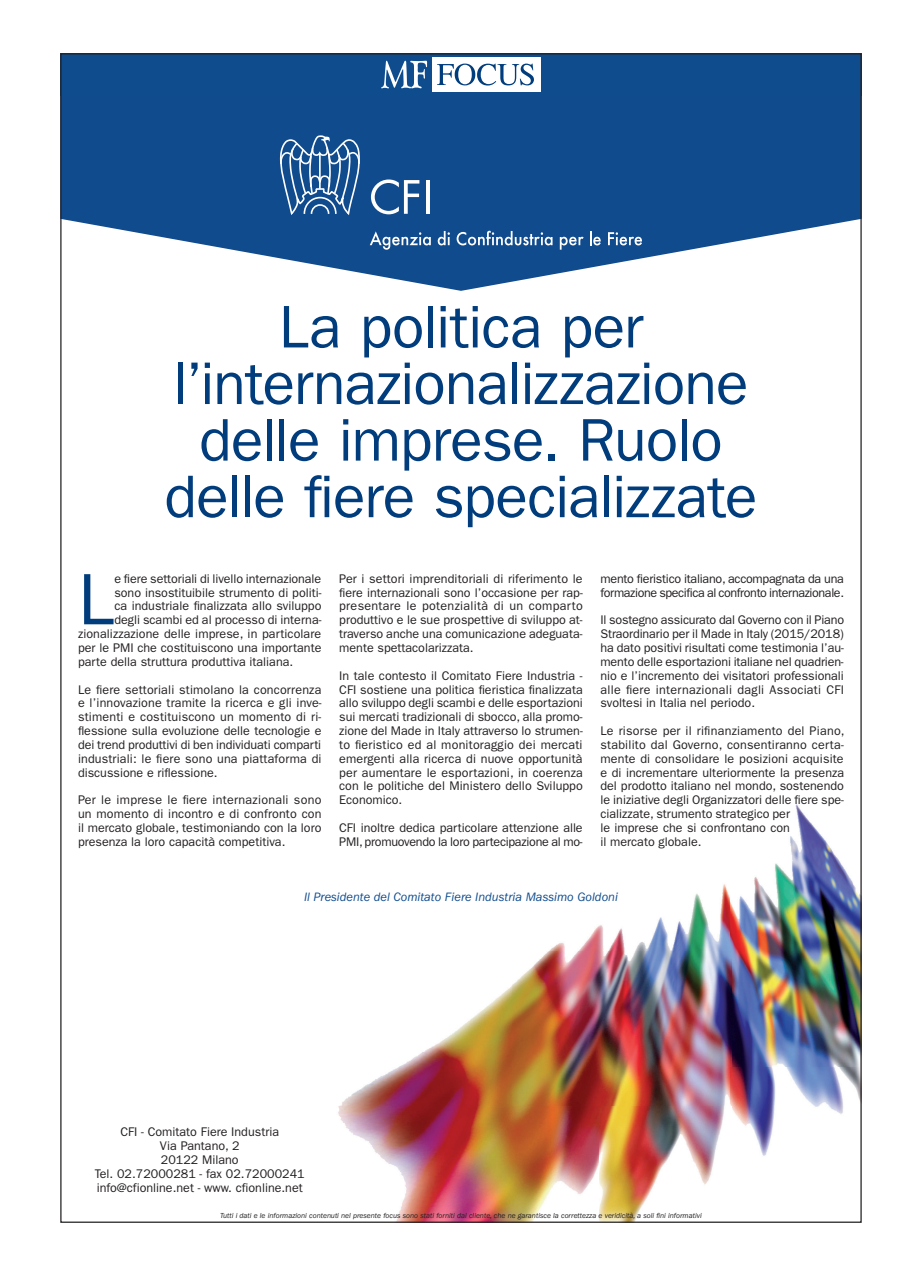
<style>
.page{position:relative;width:922px;height:1276px;background:#fff}
.page>*{position:absolute;margin:0;border:0;box-sizing:border-box;transform-origin:0 0}
.t1{font:73.12px "ITC Franklin Gothic Std";color:#013d7d}
.t2{font:60.38px/56.6px "ITC Franklin Gothic Std";letter-spacing:-.015em;color:#013d7d;text-align:center}
.t3{font:12.62px/13.9px "ITC Franklin Gothic Std";color:#231f20;text-align:justify}
.t4{font:12.62px/13.9px "ITC Franklin Gothic Std";letter-spacing:-.03em;color:#231f20}
.t5{font:italic 12.62px "ITC Franklin Gothic Std";color:#0f4c8e}
.t6{font:italic 7.5px "ITC Franklin Gothic Std";color:#231f20}
</style>
<div class="page">
<div style="left:60px;top:53px;width:801px;height:43px;background:#0f4c8e"></div>
<img style="left:338px;top:804px;width:521px;height:416px">
<svg style="left:62px;top:96px;width:797px;height:195px;fill:#104b8e"></svg>
<svg style="left:369px;top:231px;width:61px;height:19px"></svg>
<svg style="left:437px;top:231px;width:13px;height:14px"></svg>
<svg style="left:456px;top:231px;width:96px;height:14px"></svg>
<svg style="left:559px;top:237px;width:24px;height:13px"></svg>
<svg style="left:589px;top:231px;width:11px;height:14px"></svg>
<svg style="left:608px;top:232px;width:34px;height:13px"></svg>
<svg style="left:371px;top:179px;width:48px;height:35px"></svg>
<svg style="left:425px;top:180px;width:4px;height:34px"></svg>
<svg style="left:279px;top:134px;width:82px;height:83px;background:#4270a5"></svg>
<div style="left:432px;top:57px;width:108px;height:35px;background:#fff"></div>
<svg style="left:381px;top:60px;width:46px;height:29px"></svg>
<svg style="left:437px;top:64px;width:97px;height:22px"></svg>
<h2 class="t2" style="left:164px;top:303px;width:594px">La politica per l’internazionalizzazione delle imprese. Ruolo delle fiere specializzate</h2>
<h1 class="t1" style="left:78px;top:572px;width:38px">L</h1>
<p class="t3" style="left:114px;top:572px;width:208px">e fiere settoriali di livello internazionale</p>
<p class="t3" style="left:114px;top:586px;width:209px">sono insostituibile strumento di politi-</p>
<p class="t3" style="left:114px;top:600px;width:208px">ca industriale finalizzata allo sviluppo</p>
<p class="t3" style="left:114px;top:614px;width:209px">degli scambi ed al processo di interna-</p>
<p class="t3" style="left:78px;top:628px;width:245px">zionalizzazione delle imprese, in particolare</p>
<p class="t3" style="left:78px;top:641px;width:245px">per le PMI che costituiscono una importante</p>
<p class="t3" style="left:78px;top:655px;width:217px">parte della struttura produttiva italiana.</p>
<p class="t3" style="left:78px;top:683px;width:245px">Le fiere settoriali stimolano la concorrenza e l’innovazione tramite la ricerca e gli inve&shy;stimenti e costituiscono un momento di ri&shy;flessione sulla evoluzione delle tecnologie e dei trend produttivi di ben individuati comparti industriali: le fiere sono una piattaforma di discussione e riflessione.</p>
<p class="t3" style="left:78px;top:794px;width:245px">Per le imprese le fiere internazionali sono un momento di incontro e di confronto con il mercato globale, testimoniando con la loro presenza la loro capacità competitiva.</p>
<p class="t3" style="left:339px;top:572px;width:245px">Per i settori imprenditoriali di riferimento le fiere internazionali sono l’occasione per rap&shy;presentare le potenzialità di un comparto produttivo e le sue prospettive di sviluppo at&shy;traverso anche una comunicazione adeguata&shy;mente spettacolarizzata.</p>
<p class="t3" style="left:339px;top:669px;width:245px">In tale contesto il Comitato Fiere Industria - CFI sostiene una politica fieristica finalizzata allo sviluppo degli scambi e delle esportazioni sui mercati tradizionali di sbocco, alla promo&shy;zione del Made in Italy attraverso lo strumen&shy;to fieristico ed al monitoraggio dei mercati emergenti alla ricerca di nuove opportunità per aumentare le esportazioni, in coerenza con le politiche del Ministero dello Sviluppo Economico.</p>
<p class="t3" style="left:339px;top:821px;width:245px">CFI inoltre dedica particolare attenzione alle<br>PMI, promuovendo la loro partecipazione al mo-</p>
<p class="t4" style="left:600px;top:572px;width:245px">mento fieristico italiano, accompagnata da una formazione specifica al confronto internazionale.</p>
<p class="t3" style="left:600px;top:614px;width:245px">Il sostegno assicurato dal Governo con il Piano Straordinario per il Made in Italy (2015/2018) ha dato positivi risultati come testimonia l’au&shy;mento delle esportazioni italiane nel quadrien&shy;nio e l’incremento dei visitatori professionali alle fiere internazionali dagli Associati CFI svoltesi in Italia nel periodo.</p>
<p class="t3" style="left:600px;top:724px;width:246px;text-align:left">Le risorse per il rifinanziamento del Piano, stabilito dal Governo, consentiranno certa&shy;mente di consolidare le posizioni acquisite e di incrementare ulteriormente la presenza del prodotto italiano nel mondo, sostenendo le iniziative degli Organizzatori delle fiere spe&shy;cializzate, strumento strategico per<br>le imprese che si confrontano con<br>il mercato globale.</p>
<p class="t5" style="left:304px;top:892px;width:315px">Il Presidente del Comitato Fiere Industria Massimo Goldoni</p>
<p class="t3" style="left:95px;top:1126px;width:211px;text-align:center">CFI - Comitato Fiere Industria<br>Via Pantano, 2<br>20122 Milano<br>Tel. 02.72000281 - fax 02.72000241 info@cfionline.net - www. cfionline.net</p>
<p class="t6" style="left:220px;top:1212px;width:483px">Tutti i dati e le informazioni contenuti nel presente focus sono stati forniti dal cliente, che ne garantisce la correttezza e veridicità, a soli fini informativi</p>
</div>
